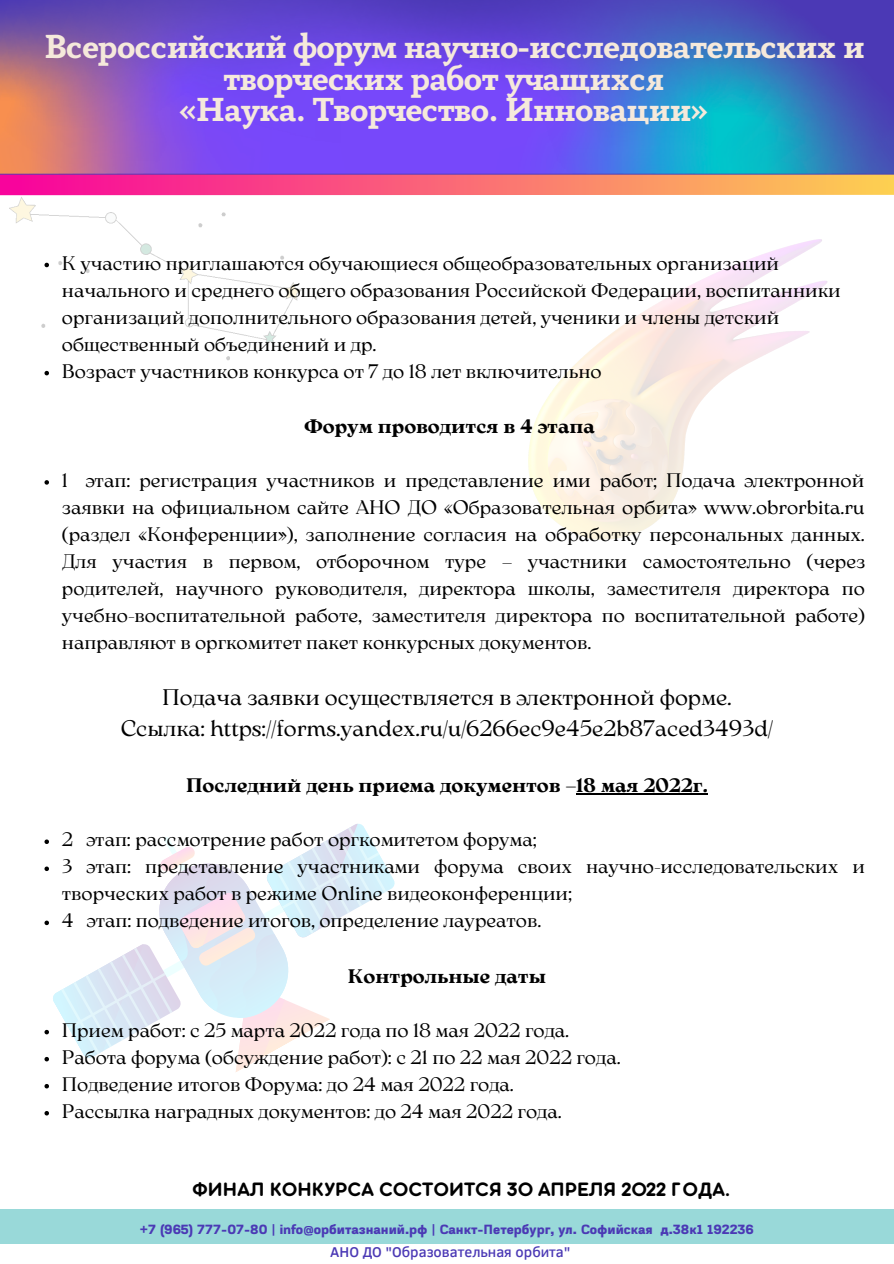
<style>
.page{position:relative;width:894px;height:1264px;background:#fff}
.page>*{position:absolute;margin:0;border:0;box-sizing:border-box;transform-origin:0 0}
.t1{font:700 34.5px/31.5px "Anaphora";letter-spacing:-.02em;color:#f5e9db}
.t2{font:22.5px "Arsenica Antiqua";color:#000}
.t3{font:21px "Aristotelica Pro Tx Bld";color:#000}
.t4{font:19.5px/27px "Arsenica Antiqua";color:#000}
.t5{font:700 19.5px "Arsenica Antiqua";color:#000}
.t6{font:500 14.55px "Clear Sans";color:#4b39b5}
.t7{font:700 14.1px "Akzentica 4 F Extra";color:#4b39b5}
</style>
<div class="page">
<div style="left:0;top:1208px;width:893px;height:35px;background:#99d9d9"></div>
<img style="left:10px;top:195px;width:291px;height:178px">
<svg style="left:0;top:175px;width:893px;height:20px"></svg>
<img style="left:0;top:0;width:893px;height:174px">
<img style="left:528px;top:239px;width:299px;height:301px">
<svg style="left:44px;top:263px;width:5px;height:4px"></svg>
<svg style="left:44px;top:371px;width:5px;height:4px"></svg>
<svg style="left:44px;top:480px;width:5px;height:4px"></svg>
<svg style="left:44px;top:824px;width:351px;height:248px"></svg>
<svg style="left:44px;top:1084px;width:5px;height:4px"></svg>
<svg style="left:44px;top:1111px;width:5px;height:4px"></svg>
<hr style="left:576px;top:793px;width:131px;height:1px;background:#000">
<p class="t1" style="left:223px;top:34px;width:643px;text-indent:-179px">Всероссийский форум научно-исследовательских и творческих работ учащихся</p>
<p class="t1" style="left:179px;top:97px;width:530px">«Наука. Творчество. Инновации»</p>
<p class="t4" style="left:62px;top:251px;width:780px">К участию приглашаются обучающиеся общеобразовательных организаций начального и среднего общего образования Российской Федерации, воспитанники организаций дополнительного образования детей, ученики и члены детский общественный объединений и др.</p>
<p class="t4" style="left:62px;top:359px;width:541px">Возраст участников конкурса от 7 до 18 лет включительно</p>
<p class="t5" style="left:304px;top:419px;width:292px">Форум проводится в 4 этапа</p>
<p class="t4" style="left:62px;top:468px;width:804px;text-align:justify">1 этап: регистрация участников и представление ими работ; Подача электронной заявки на официальном сайте АНО ДО «Образовательная орбита» www.obrorbita.ru (раздел «Конференции»), заполнение согласия на обработку персональных данных.<br>Для участия в первом, отборочном туре – участники самостоятельно (через родителей, научного руководителя, директора школы, заместителя директора по учебно-воспитательной работе, заместителя директора по воспитательной работе) направляют в оргкомитет пакет конкурсных документов.</p>
<p class="t2" style="left:162px;top:689px;width:571px">Подача заявки осуществляется в электронной форме.</p>
<p class="t2" style="left:121px;top:719px;width:653px">Ссылка: https://forms.yandex.ru/u/6266ec9e45e2b87aced3493d/</p>
<p class="t5" style="left:186px;top:778px;width:523px">Последний день приема документов –18 мая 2022г.</p>
<p class="t4" style="left:62px;top:827px;width:476px">2 этап: рассмотрение работ оргкомитетом форума;</p>
<p class="t4" style="left:62px;top:854px;width:804px">3 этап: представление участниками форума своих научно-исследовательских и творческих работ в режиме Online видеоконференции;</p>
<p class="t4" style="left:62px;top:908px;width:481px">4 этап: подведение итогов, определение лауреатов.</p>
<p class="t5" style="left:348px;top:968px;width:199px">Контрольные даты</p>
<p class="t4" style="left:62px;top:1018px;width:508px">Прием работ: с 25 марта 2022 года по 18 мая 2022 года.</p>
<p class="t4" style="left:62px;top:1045px;width:560px">Работа форума (обсуждение работ): с 21 по 22 мая 2022 года.</p>
<p class="t4" style="left:62px;top:1072px;width:453px">Подведение итогов Форума: до 24 мая 2022 года.</p>
<p class="t4" style="left:62px;top:1099px;width:501px">Рассылка наградных документов: до 24 мая 2022 года.</p>
<p class="t3" style="left:192px;top:1182px;width:539px">ФИНАЛ КОНКУРСА СОСТОИТСЯ 30 АПРЕЛЯ 2022 ГОДА.</p>
<p class="t7" style="left:140px;top:1224px;width:615px">+7 (965) 777-07-80 | info@орбитазнаний.рф | Санкт-Петербург, ул. Софийская д.38к1 192236</p>
<p class="t6" style="left:330px;top:1241px;width:242px">АНО ДО "Образовательная орбита"</p>
</div>
